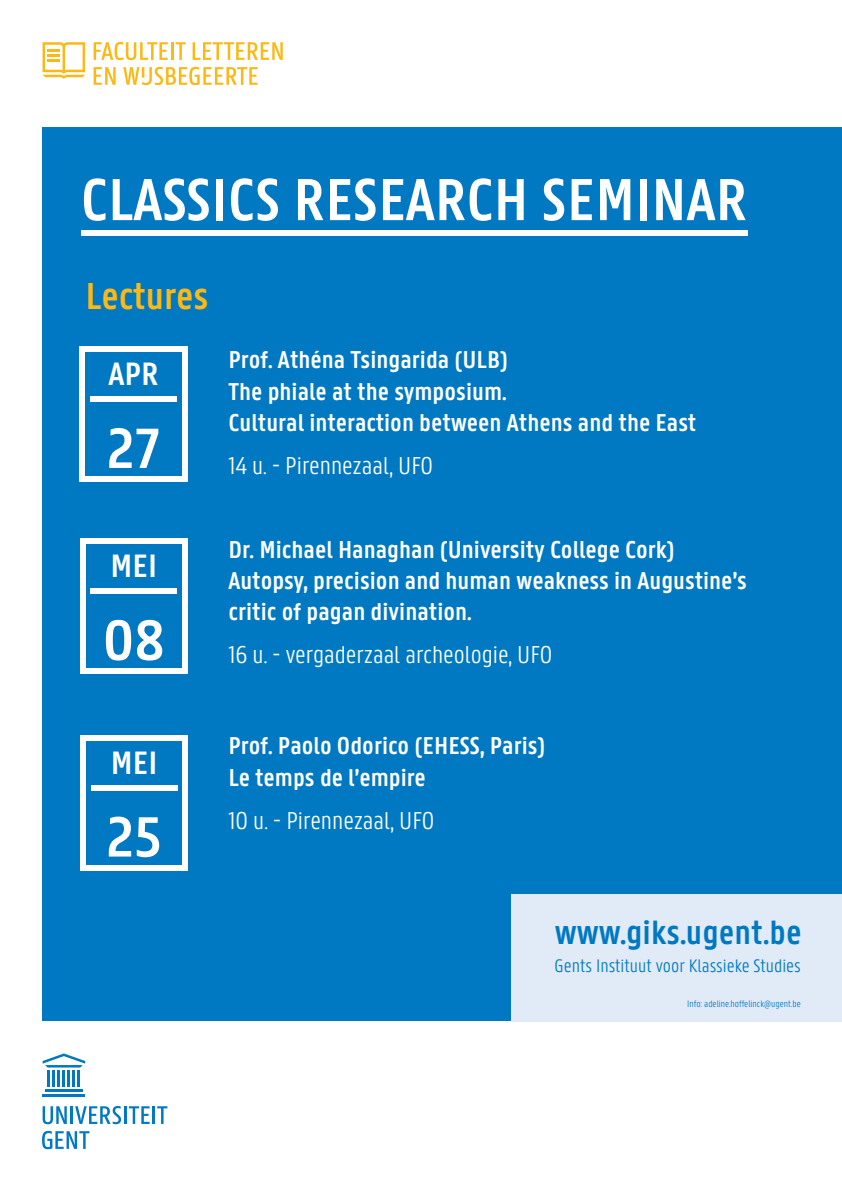
<style>
.page{position:relative;width:842px;height:1191px;background:#fff}
.page>*{position:absolute;margin:0;border:0;box-sizing:border-box;transform-origin:0 0}
.t1{font:600 60.4px "U Gent Panno Text";color:#fff}
.t2{font:600 40px "U Gent Panno Text";letter-spacing:-.005em;color:#fcb814}
.t3{font:600 36px "U Gent Panno Text";color:#0079c2}
.t4{font:600 34.5px "U Gent Panno Text";color:#fff}
.t5{font:600 26px/31.2px "U Gent Panno Text";color:#fff}
.t6{font:300 26px "U Gent Panno Text";color:#fff}
.t7{font:300 19.3px "U Gent Panno Text";color:#0079c2}
.t8{font:300 10px "U Gent Panno Text";color:#0079c2}
</style>
<div class="page">
<div style="left:43px;top:127px;width:799px;height:894px;background:#0079c2"></div>
<hr style="left:45px;top:1088px;width:38px;height:3px;background:#0079c2">
<hr style="left:43px;top:1093px;width:42px;height:3px;background:#0079c2">
<svg style="left:43px;top:1053px;width:42px;height:33px"></svg>
<svg style="left:43px;top:1106px;width:24px;height:18px"></svg>
<hr style="left:70px;top:1106px;width:3px;height:18px;background:#0079c2">
<svg style="left:75px;top:1106px;width:46px;height:18px"></svg>
<hr style="left:124px;top:1106px;width:3px;height:18px;background:#0079c2">
<svg style="left:129px;top:1106px;width:21px;height:18px"></svg>
<hr style="left:152px;top:1106px;width:3px;height:18px;background:#0079c2">
<svg style="left:157px;top:1106px;width:10px;height:18px"></svg>
<svg style="left:42px;top:1131px;width:47px;height:18px"></svg>
<svg style="left:94px;top:67px;width:22px;height:18px"></svg>
<svg style="left:94px;top:42px;width:92px;height:18px"></svg>
<svg style="left:193px;top:42px;width:90px;height:18px"></svg>
<svg style="left:123px;top:67px;width:135px;height:18px"></svg>
<svg style="left:43px;top:42px;width:42px;height:37px"></svg>
<div style="left:80px;top:346px;width:107px;height:5px;background:#fff"></div>
<div style="left:80px;top:477px;width:107px;height:5px;background:#fff"></div>
<div style="left:80px;top:346px;width:5px;height:136px;background:#fff"></div>
<div style="left:182px;top:346px;width:5px;height:136px;background:#fff"></div>
<div style="left:91px;top:397px;width:86px;height:5px;background:#fff"></div>
<div style="left:80px;top:538px;width:107px;height:5px;background:#fff"></div>
<div style="left:80px;top:668px;width:107px;height:6px;background:#fff"></div>
<div style="left:80px;top:538px;width:5px;height:136px;background:#fff"></div>
<div style="left:182px;top:538px;width:5px;height:136px;background:#fff"></div>
<div style="left:91px;top:589px;width:86px;height:5px;background:#fff"></div>
<div style="left:80px;top:735px;width:108px;height:5px;background:#fff"></div>
<div style="left:80px;top:865px;width:108px;height:5px;background:#fff"></div>
<div style="left:80px;top:735px;width:5px;height:135px;background:#fff"></div>
<div style="left:182px;top:735px;width:6px;height:135px;background:#fff"></div>
<div style="left:91px;top:785px;width:86px;height:6px;background:#fff"></div>
<svg style="left:84px;top:178px;width:21px;height:43px"></svg>
<svg style="left:113px;top:178px;width:96px;height:43px"></svg>
<div style="left:216px;top:179px;width:7px;height:41px;background:#fff"></div>
<svg style="left:231px;top:178px;width:47px;height:43px"></svg>
<svg style="left:298px;top:179px;width:25px;height:41px"></svg>
<svg style="left:330px;top:178px;width:46px;height:43px"></svg>
<svg style="left:383px;top:178px;width:108px;height:43px"></svg>
<svg style="left:498px;top:179px;width:26px;height:41px"></svg>
<svg style="left:544px;top:178px;width:20px;height:43px"></svg>
<svg style="left:572px;top:179px;width:20px;height:41px"></svg>
<svg style="left:600px;top:179px;width:30px;height:41px"></svg>
<div style="left:640px;top:179px;width:7px;height:41px;background:#fff"></div>
<svg style="left:656px;top:179px;width:90px;height:41px"></svg>
<div style="left:81px;top:230px;width:666px;height:5px;background:#fff"></div>
<div style="left:511px;top:894px;width:331px;height:128px;background:#e1ebf7"></div>
<h2 class="t2" style="left:86px;top:272px;width:125px">Lectures</h2>
<h3 class="t4" style="left:108px;top:353px;width:52px">APR</h3>
<h1 class="t1" style="left:107px;top:412px;width:55px">27</h1>
<p class="t5" style="left:228px;top:344px;width:469px">Prof. Athéna Tsingarida (ULB)<br>The phiale at the symposium.<br>Cultural interaction between Athens and the East</p>
<p class="t6" style="left:228px;top:450px;width:206px">14 u. - Pirennezaal, UFO</p>
<h3 class="t4" style="left:111px;top:545px;width:48px">MEI</h3>
<h1 class="t1" style="left:103px;top:603px;width:64px">08</h1>
<p class="t5" style="left:228px;top:533px;width:520px">Dr. Michael Hanaghan (University College Cork)<br>Autopsy, precision and human weakness in Augustine’s critic of pagan divination.</p>
<p class="t6" style="left:228px;top:640px;width:325px">16 u. - vergaderzaal archeologie, UFO</p>
<h3 class="t4" style="left:111px;top:741px;width:48px">MEI</h3>
<h1 class="t1" style="left:106px;top:800px;width:57px">25</h1>
<p class="t5" style="left:228px;top:730px;width:318px">Prof. Paolo Odorico (EHESS, Paris)<br>Le temps de l’empire</p>
<p class="t6" style="left:228px;top:805px;width:207px">10 u. - Pirennezaal, UFO</p>
<h3 class="t3" style="left:555px;top:910px;width:249px">www.giks.ugent.be</h3>
<p class="t7" style="left:555px;top:954px;width:248px">Gents Instituut voor Klassieke Studies</p>
<p class="t8" style="left:687px;top:997px;width:115px">Info: adeline.hoffelinck@ugent.be</p>
</div>
